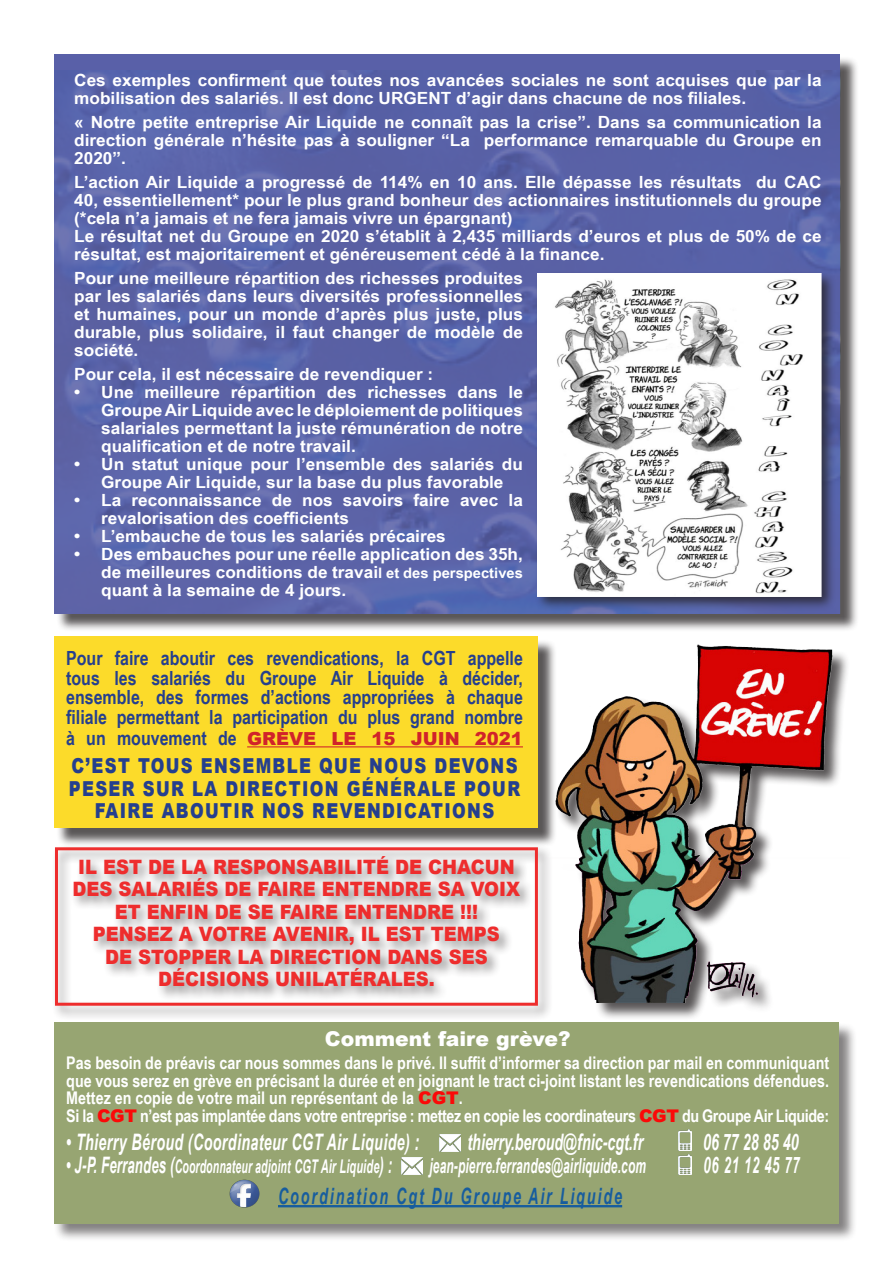
<style>
.page{position:relative;width:893px;height:1263px;background:#fff}
.page>*{position:absolute;margin:0;border:0;box-sizing:border-box;transform-origin:0 0}
.t1{font:italic 700 22.65px "Arial Narrow";letter-spacing:.02em;color:#fff;scale:.77 1}
.t2{font:italic 700 22.65px "Arial Narrow";color:#fff;scale:.77 1}
.t3{font:italic 700 22.65px "Arial Narrow";letter-spacing:.02em;color:#fff;scale:.71 1}
.t4{font:italic 700 22.5px "Arial Narrow";letter-spacing:.11em;color:#175d9e;scale:.78 1}
.t5{font:italic 700 20.85px "Arial Narrow";letter-spacing:.01em;color:#fff;scale:.7 1}
.t6{font:900 20.7px/22.5px "Arial";letter-spacing:.08em;color:#253f8e;text-align:center;scale:.8 1}
.t7{font:900 20.4px "Arial";color:#fff}
.t8{font:900 19.8px/22.5px "Arial";color:#ee2d2d;text-align:center;scale:.91 1}
.t9{font:700 19.5px/19.5px "Arial Narrow";color:#253f8e;text-align:justify}
.t10{font:italic 700 18.9px "Arial Narrow";letter-spacing:.01em;color:#fff;scale:.68 1}
.t11{font:900 18px "Arial";color:#d1232a}
.t12{font:700 17.4px/17.4px "Arial Narrow";letter-spacing:-.02em;color:#fff;text-align:justify}
.t13{font:700 16.8px/18px "Arial Narrow";color:#fff;text-align:justify;scale:1.25 1}
.s1{font-size:14.4px}
.s2{font-family:"Arial Narrow";font-weight:700;font-size:19.5px;color:#253f8e}
.s3{font-family:"Arial";font-weight:900;color:#fb0908}
.s4{font-size:22.65px}
</style>
<div class="page">
<div style="left:54px;top:1022px;width:803px;height:219px;background:#231f20;opacity:.75"></div>
<div style="left:54px;top:1023px;width:785px;height:201px;background:#97a572"></div>
<hr style="left:278px;top:1205px;width:344px;height:2px;background:#175d9e">
<img style="left:679px;top:1129px;width:13px;height:21px">
<img style="left:679px;top:1154px;width:13px;height:21px">
<img style="left:440px;top:1135px;width:21px;height:16px">
<img style="left:401px;top:1158px;width:22px;height:16px">
<img style="left:230px;top:1179px;width:30px;height:29px">
<div style="left:56px;top:56px;width:803px;height:576px;background:#231f20;opacity:.75"></div>
<div style="left:54px;top:54px;width:786px;height:559px;background:#5960a8"></div>
<img style="left:55px;top:70px;width:786px;height:543px">
<div style="left:52px;top:844px;width:501px;height:177px;background:#231f20;opacity:.5"></div>
<div style="left:55px;top:847px;width:483px;height:159px;border:3px solid #ee2d2d"></div>
<div style="left:555px;top:646px;width:303px;height:375px;background:#231f20;opacity:.75"></div>
<img style="left:544px;top:644px;width:305px;height:359px">
<div style="left:535px;top:270px;width:301px;height:342px;background:#231f20;opacity:.75"></div>
<img style="left:538px;top:273px;width:284px;height:323px">
<div style="left:56px;top:639px;width:501px;height:208px;background:#231f20;opacity:.75"></div>
<div style="left:54px;top:637px;width:484px;height:191px;background:#fcdb2a"></div>
<hr style="left:247px;top:746px;width:276px;height:1px;background:#d1232a">
<p class="t13" style="left:74px;top:70px;width:599px">Ces exemples confirment que toutes nos avancées sociales ne sont acquises que par la mobilisation des salariés. Il est donc URGENT d’agir dans chacune de nos filiales.</p>
<p class="t13" style="left:74px;top:112px;width:599px">« Notre petite entreprise Air Liquide ne connaît pas la crise”. Dans sa communication la direction générale n’hésite pas à souligner “La performance remarquable du Groupe en 2020”.</p>
<p class="t13" style="left:74px;top:172px;width:599px">L’action Air Liquide a progressé de 114% en 10 ans. Elle dépasse les résultats du CAC 40, essentiellement* pour le plus grand bonheur des actionnaires institutionnels du groupe (*cela n’a jamais et ne fera jamais vivre un épargnant)</p>
<p class="t13" style="left:74px;top:226px;width:599px">Le résultat net du Groupe en 2020 s’établit à 2,435 milliards d’euros et plus de 50% de ce résultat, est majoritairement et généreusement cédé à la finance.</p>
<p class="t13" style="left:74px;top:268px;width:360px">Pour une meilleure répartition des richesses produites par les salariés dans leurs diversités professionnelles et humaines, pour un monde d’après plus juste, plus durable, plus solidaire, il faut changer de modèle de société.</p>
<p class="t13" style="left:74px;top:364px;width:289px">Pour cela, il est nécessaire de revendiquer :</p>
<p class="t13" style="left:101px;top:382px;width:339px;text-indent:-27px">• Une meilleure répartition des richesses dans le Groupe Air Liquide avec le déploiement de politiques salariales permettant la juste rémunération de notre qualification et de notre travail.</p>
<p class="t13" style="left:74px;top:454px;width:360px;text-align:center">• Un statut unique pour l’ensemble des salariés du<br>Groupe Air Liquide, sur la base du plus favorable</p>
<p class="t13" style="left:101px;top:490px;width:339px;text-indent:-27px">• La reconnaissance de nos savoirs faire avec la revalorisation des coefficients</p>
<p class="t13" style="left:74px;top:526px;width:299px">• L’embauche de tous les salariés précaires</p>
<p class="t13" style="left:101px;top:544px;width:339px;text-indent:-27px">• Des embauches pour une réelle application des 35h, de meilleures conditions de travai<span class="s1">l et des perspectives </span>quant à la semaine de 4 jours.</p>
<p class="t9" style="left:66px;top:647px;width:458px">Pour faire aboutir ces revendications, la CGT appelle tous les salariés du Groupe Air Liquide à décider, ensemble, des formes d’actions appropriées à chaque filiale permettant la participation du plus grand nombre</p>
<p class="t11" style="left:66px;top:725px;width:458px"><span class="s2">à un mouvement de</span> GRÈVE LE 15 JUIN 2021</p>
<p class="t6" style="left:69px;top:754px;width:566px">C’EST TOUS ENSEMBLE QUE NOUS DEVONS<br>PESER SUR LA DIRECTION GÉNÉRALE POUR<br>FAIRE ABOUTIR NOS REVENDICATIONS</p>
<p class="t8" style="left:73px;top:855px;width:493px">IL EST DE LA RESPONSABILITÉ DE CHACUN<br>DES SALARIÉS DE FAIRE ENTENDRE SA VOIX<br>ET ENFIN DE SE FAIRE ENTENDRE !!!</p>
<p class="t8" style="left:93px;top:922px;width:449px">PENSEZ A VOTRE AVENIR, IL EST TEMPS<br>DE STOPPER LA DIRECTION DANS SES<br>DÉCISIONS UNILATÉRALES.</p>
<p class="t7" style="left:325px;top:1024px;width:247px">Comment faire grève?</p>
<p class="t12" style="left:66px;top:1053px;width:764px">Pas besoin de préavis car nous sommes dans le privé. Il suffit d’informer sa direction par mail en communiquant que vous serez en grève en précisant la durée et en joignant le tract ci-joint listant les revendications défendues.<br>Mettez en copie de votre mail un représentant de la <span class="s3">CGT</span>.</p>
<p class="t12" style="left:66px;top:1106px;width:764px">Si la <span class="s3">CGT</span> n’est pas implantée dans votre entreprise : mettez en copie les coordinateurs <span class="s3">CGT</span> du Groupe Air Liquide:</p>
<p class="t1" style="left:66px;top:1125px;width:460px">• Thierry Béroud (Coordinateur CGT Air Liquide) :</p>
<p class="t2" style="left:467px;top:1125px;width:230px">thierry.beroud@fnic-cgt.fr</p>
<p class="t1" style="left:703px;top:1125px;width:126px">06 77 28 85 40</p>
<p class="t10" style="left:66px;top:1152px;width:481px"><span class="s4">• J-P. Ferrandes (</span>Coordonnateur adjoint CGT Air Liquide<span class="s4">) :</span></p>
<p class="t5" style="left:429px;top:1150px;width:311px">jean-pierre.ferrandes@airliquide.com</p>
<p class="t3" style="left:704px;top:1148px;width:137px">06 21 12 45 77</p>
<p class="t4" style="left:278px;top:1179px;width:443px">Coordination Cgt Du Groupe Air Liquide</p>
</div>
